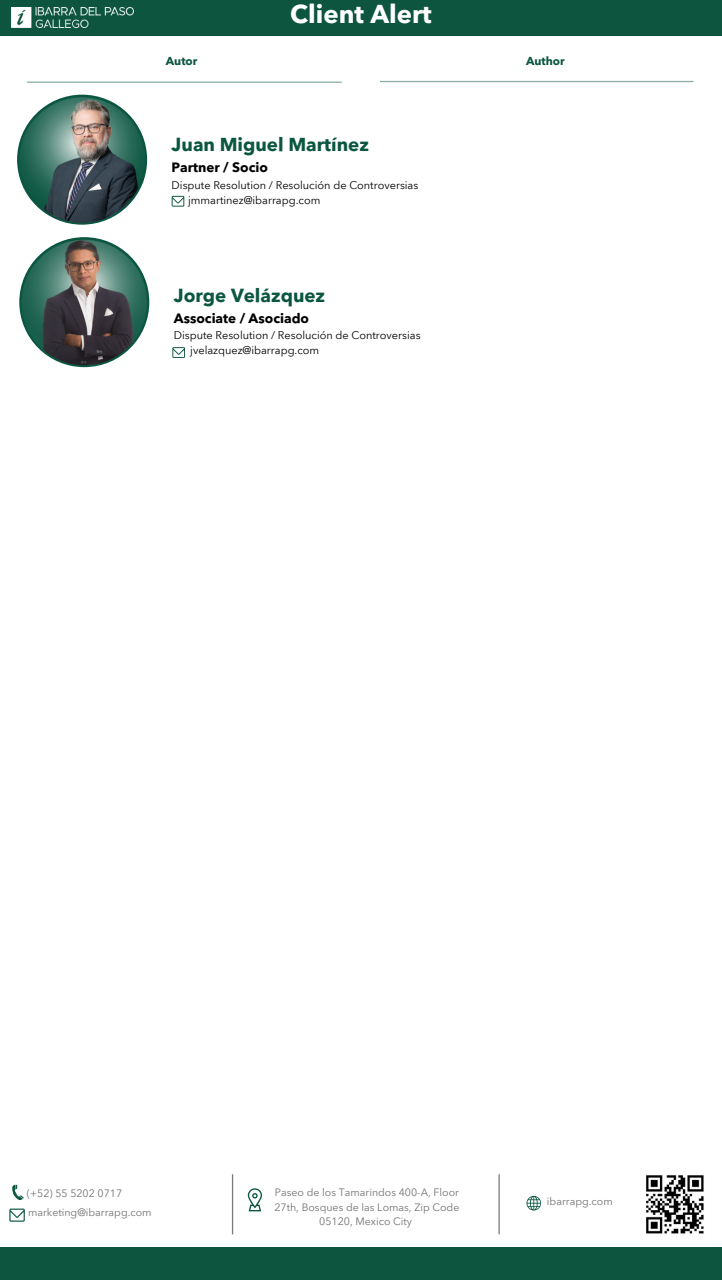
<style>
.page{position:relative;width:722px;height:1280px;background:#fff}
.page>*{position:absolute;margin:0;border:0;box-sizing:border-box;transform-origin:0 0}
.t1{font:700 25.64px "Avenir Next LT Pro";color:#fff}
.t2{font:700 18.72px "Avenir Next Thai Trad";color:#0b5641}
.t3{font:700 13.47px "Avenir Next Thai Trad";color:#000}
.t4{font:700 11.46px "Avenir Next LT Pro";color:#0b5641}
.t5{font:10.94px "Avenir Next Thai Trad";color:#000}
.t6{font:10.59px/14.6px "Avenir Next LT Pro";color:#737373;text-align:center}
</style>
<div class="page">
<div style="left:0;top:0;width:722px;height:36px;background:#0e5540"></div>
<img style="left:12px;top:7px;width:121px;height:21px">
<div style="left:0;top:1247px;width:722px;height:33px;background:#0e5540"></div>
<svg style="left:9px;top:1208px;width:16px;height:13px"></svg>
<svg style="left:12px;top:1184px;width:11px;height:16px"></svg>
<hr style="left:232px;top:1174px;width:1px;height:60px;background:#000">
<hr style="left:498px;top:1174px;width:2px;height:60px;background:#000">
<svg style="left:248px;top:1188px;width:14px;height:23px"></svg>
<svg style="left:526px;top:1196px;width:15px;height:14px"></svg>
<img style="left:646px;top:1175px;width:58px;height:59px">
<hr style="left:27px;top:82px;width:315px;height:1px;background:#0b5641">
<hr style="left:380px;top:81px;width:313px;height:1px;background:#0b5641">
<svg style="left:17px;top:95px;width:130px;height:130px"></svg>
<img style="left:19px;top:97px;width:126px;height:126px;border-radius:50%">
<svg style="left:172px;top:196px;width:12px;height:10px"></svg>
<svg style="left:19px;top:237px;width:130px;height:130px"></svg>
<img style="left:22px;top:240px;width:125px;height:125px;border-radius:50%">
<svg style="left:172px;top:347px;width:13px;height:11px"></svg>
<p class="t1" style="left:290px;top:4px;width:143px">Client Alert</p>
<p class="t4" style="left:166px;top:56px;width:33px">Autor</p>
<p class="t4" style="left:526px;top:56px;width:40px">Author</p>
<p class="t2" style="left:172px;top:134px;width:199px">Juan Miguel Martínez</p>
<p class="t3" style="left:172px;top:160px;width:98px">Partner / Socio</p>
<p class="t5" style="left:172px;top:178px;width:248px">Dispute Resolution / Resolución de Controversias</p>
<p class="t5" style="left:188px;top:194px;width:134px">jmmartinez@ibarrapg.com</p>
<p class="t2" style="left:174px;top:284px;width:153px">Jorge Velázquez</p>
<p class="t3" style="left:174px;top:310px;width:137px">Associate / Asociado</p>
<p class="t5" style="left:174px;top:329px;width:248px">Dispute Resolution / Resolución de Controversias</p>
<p class="t5" style="left:190px;top:344px;width:130px">jvelazquez@ibarrapg.com</p>
<p class="t6" style="left:27px;top:1186px;width:97px">(+52) 55 5202 0717</p>
<p class="t6" style="left:28px;top:1206px;width:125px">marketing@ibarrapg.com</p>
<p class="t6" style="left:274px;top:1186px;width:187px">Paseo de los Tamarindos 400-A, Floor<br>27th, Bosques de las Lomas, Zip Code<br>05120, Mexico City</p>
<p class="t6" style="left:547px;top:1195px;width:67px">ibarrapg.com</p>
</div>
